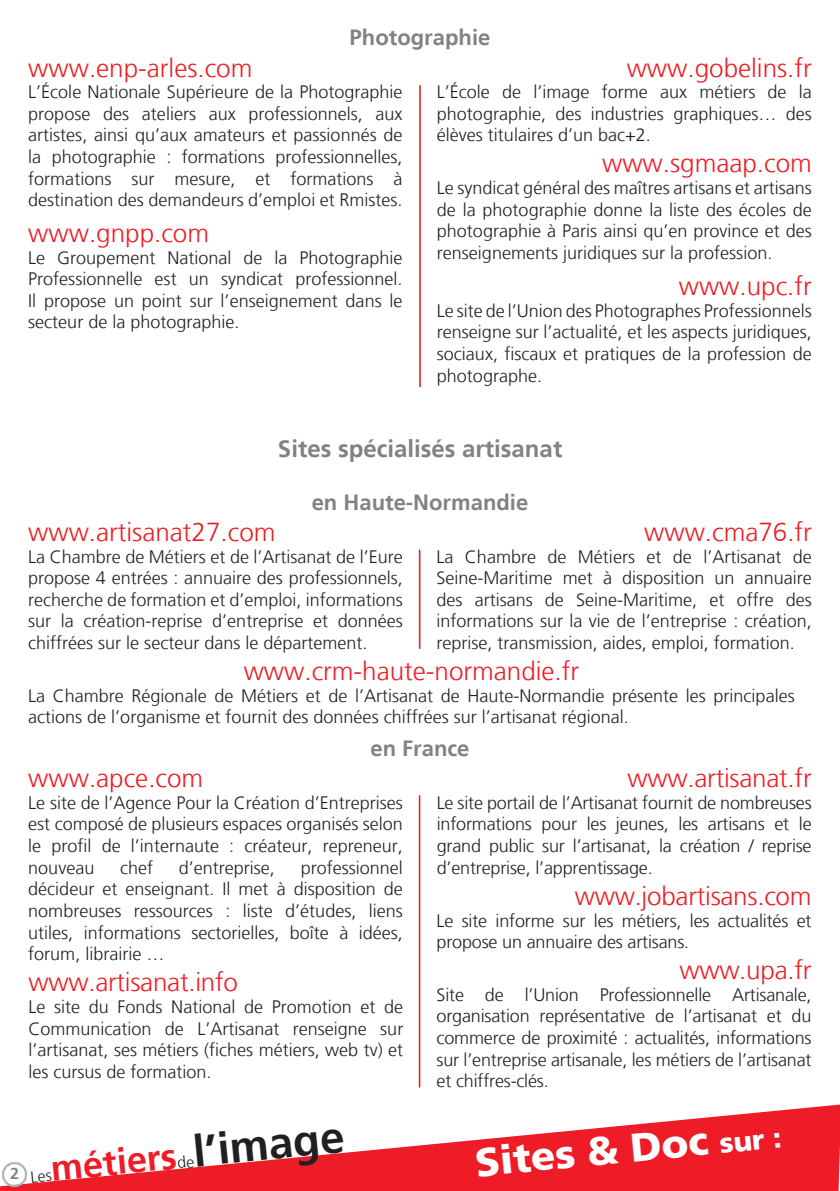
<style>
.page{position:relative;width:840px;height:1191px;background:#fff}
.page>*{position:absolute;margin:0;border:0;box-sizing:border-box;transform-origin:0 0}
.t1{font:700 44px "Frutiger 65";color:#231f20}
.t2{font:900 40px "Frutiger";color:#fff}
.t3{font:700 36px "Frutiger 65";color:#ee1c27}
.t4{font:300 26px "Frutiger";color:#ee1d23}
.t5{font:700 24px "Frutiger";color:#808285}
.t6{font:700 22px "Frutiger";color:#808285}
.t7{font:300 18px/21.6px "Frutiger";color:#231f20;text-align:justify}
.t8{font:700 16px "Frutiger";color:#808285}
.s1{font-size:28px}
</style>
<div class="page">
<hr style="left:419px;top:86px;width:1px;height:300px;background:#ee1d23">
<hr style="left:418px;top:550px;width:2px;height:98px;background:#ee1d23">
<hr style="left:418px;top:796px;width:2px;height:291px;background:#ee1d23">
<svg style="left:0;top:1104px;width:839px;height:87px;fill:#ee1c27"></svg>
<img style="left:2px;top:1162px;width:25px;height:24px">
<svg style="left:31px;top:1171px;width:21px;height:11px"></svg>
<svg style="left:177px;top:1155px;width:17px;height:13px"></svg>
<p class="t6" style="left:349px;top:24px;width:142px">Photographie</p>
<p class="t4" style="left:28px;top:53px;width:225px">www.enp-arles.com</p>
<p class="t7" style="left:28px;top:81px;width:375px">L’École Nationale Supérieure de la Photographie propose des ateliers aux professionnels, aux artistes, ainsi qu’aux amateurs et passionnés de la photographie : formations professionnelles, formations sur mesure, et formations à destination des demandeurs d’emploi et Rmistes.</p>
<p class="t4" style="left:28px;top:218px;width:182px">www.gnpp.com</p>
<p class="t7" style="left:28px;top:247px;width:375px">Le Groupement National de la Photographie Professionnelle est un syndicat professionnel.<br>Il propose un point sur l’enseignement dans le secteur de la photographie.</p>
<p class="t4" style="left:626px;top:53px;width:186px">www.gobelins.fr</p>
<p class="t7" style="left:436px;top:81px;width:376px">L’École de l’image forme aux métiers de la photographie, des industries graphiques… des élèves titulaires d’un bac+2.</p>
<p class="t4" style="left:601px;top:149px;width:211px">www.sgmaap.com</p>
<p class="t7" style="left:436px;top:177px;width:376px">Le syndicat général des maîtres artisans et artisans de la photographie donne la liste des écoles de photographie à Paris ainsi qu’en province et des renseignements juridiques sur la profession.</p>
<p class="t4" style="left:678px;top:271px;width:134px">www.upc.fr</p>
<p class="t7" style="left:436px;top:300px;width:376px">Le site de l’Union des Photographes Professionnels renseigne sur l’actualité, et les aspects juridiques, sociaux, fiscaux et pratiques de la profession de photographe.</p>
<p class="t5" style="left:278px;top:435px;width:286px">Sites spécialisés artisanat</p>
<p class="t6" style="left:311px;top:489px;width:218px">en Haute-Normandie</p>
<p class="t4" style="left:643px;top:517px;width:169px">www.cma76.fr</p>
<p class="t7" style="left:436px;top:546px;width:377px">La Chambre de Métiers et de l’Artisanat de Seine-Maritime met à disposition un annuaire des artisans de Seine-Maritime, et offre des informations sur la vie de l’entreprise : création, reprise, transmission, aides, emploi, formation.</p>
<p class="t4" style="left:243px;top:656px;width:337px">www.crm-haute-normandie.fr</p>
<p class="t7" style="left:28px;top:685px;width:767px">La Chambre Régionale de Métiers et de l’Artisanat de Haute-Normandie présente les principales actions de l’organisme et fournit des données chiffrées sur l’artisanat régional.</p>
<p class="t6" style="left:370px;top:735px;width:101px">en France</p>
<p class="t4" style="left:28px;top:763px;width:176px">www.apce.com</p>
<p class="t7" style="left:28px;top:792px;width:376px">Le site de l’Agence Pour la Création d’Entreprises est composé de plusieurs espaces organisés selon le profil de l’internaute : créateur, repreneur, nouveau</p>
<p class="t4" style="left:28px;top:517px;width:249px">www.artisanat27.com</p>
<p class="t7" style="left:28px;top:546px;width:376px">La Chambre de Métiers et de l’Artisanat de l’Eure propose 4 entrées : annuaire des professionnels, recherche de formation et d’emploi, informations sur la création-reprise d’entreprise et données chiffrées sur le secteur dans le département.</p>
<p class="t4" style="left:627px;top:763px;width:185px">www.artisanat.fr</p>
<p class="t7" style="left:436px;top:792px;width:376px">Le site portail de l’Artisanat fournit de nombreuses informations pour les jeunes, les artisans et le grand public sur l’artisanat, la création / reprise d’entreprise, l’apprentissage.</p>
<p class="t4" style="left:574px;top:881px;width:238px">www.jobartisans.com</p>
<p class="t7" style="left:436px;top:909px;width:376px">Le site informe sur les métiers, les actualités et propose un annuaire des artisans.</p>
<p class="t4" style="left:679px;top:955px;width:134px">www.upa.fr</p>
<p class="t7" style="left:436px;top:984px;width:376px">Site de l’Union Professionnelle Artisanale, organisation représentative de l’artisanat et du commerce de proximité : actualités, informations sur l’entreprise artisanale, les métiers de l’artisanat et chiffres-clés.</p>
<p class="t7" style="left:28px;top:857px;width:376px;text-indent:272px">professionnel décideur et enseignant. Il met à disposition de nombreuses ressources : liste d’études, liens utiles, informations sectorielles, boîte à idées, forum, librairie …</p>
<p class="t4" style="left:28px;top:967px;width:211px">www.artisanat.info</p>
<p class="t7" style="left:28px;top:996px;width:376px">Le site du Fonds National de Promotion et de Communication de L’Artisanat renseigne sur l’artisanat, ses métiers (fiches métiers, web tv) et les cursus de formation.</p>
<p class="t7" style="left:120px;top:857px;width:34px">chef</p>
<p class="t7" style="left:179px;top:857px;width:98px">d’entreprise,</p>
<p class="t8" style="left:10px;top:1164px;width:10px">2</p>
<p class="t3" style="left:49px;top:1147px;width:128px;rotate:-6deg">métiers</p>
<p class="t1" style="left:190px;top:1126px;width:153px;rotate:-6deg">l’image</p>
<p class="t2" style="left:473px;top:1138px;width:308px;rotate:-5deg">Sites &amp; Doc <span class="s1">sur :</span></p>
</div>
